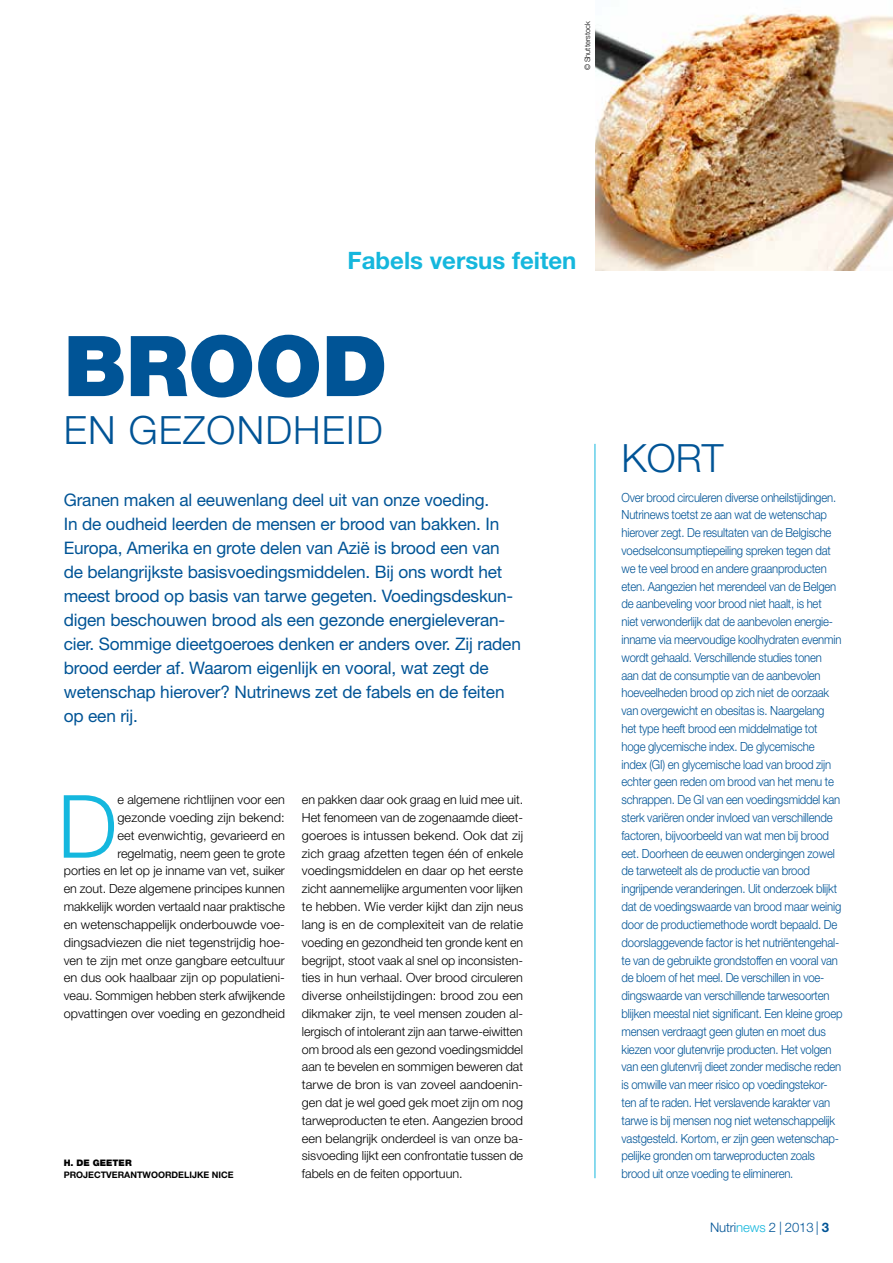
<style>
.page{position:relative;width:893px;height:1263px;background:#fff}
.page>*{position:absolute;margin:0;border:0;box-sizing:border-box;transform-origin:0 0}
.t1{font:300 87.45px "Helvetica Neue LT Std";color:#14b7de}
.t2{font:900 84px "Helvetica Neue LT Std";color:#005496}
.t3{font:300 39px "Helvetica Neue LT Std";letter-spacing:.03em;color:#005496}
.t4{font:700 24px "Helvetica Neue LT Std";color:#15b7dd}
.t5{font:17.25px/24px "Helvetica Neue LT Std";letter-spacing:-.01em;color:#005496}
.t6{font:300 13.2px "Helvetica Neue LT Std";letter-spacing:-.01em;color:#005496}
.t7{font:300 12.6px/17.9px "Helvetica Neue LT Std";letter-spacing:-.015em;color:#005496;scale:.9 1}
.t8{font:300 12.6px/17.9px "Helvetica Neue LT Std";color:#000;text-align:right}
.t9{font:700 9px "Helvetica Neue LT Std";color:#000}
.t10{font:900 9px "Helvetica Neue LT Std";color:#000}
.t11{font:300 7.5px "Helvetica Neue LT Std";color:#000}
.s1{color:#15b7dd}
.s2{font-size:13.5px}
.s3{font-weight:700}
</style>
<div class="page">
<img style="left:595px;top:13px;width:298px;height:257px">
<hr style="left:595px;top:444px;width:1px;height:734px;background:#15b7dd">
<p class="t11" style="left:583px;top:70px;width:51px;rotate:-90deg">© Shutterstock</p>
<h3 class="t4" style="left:348px;top:246px;width:230px">FABELS VERSUS FEITEN</h3>
<h2 class="t2" style="left:64px;top:316px;width:325px">BROOD</h2>
<h3 class="t3" style="left:64px;top:406px;width:316px">en gezondheid</h3>
<p class="t5" style="left:64px;top:488px;width:459px">Granen maken al eeuwenlang deel uit van onze voeding.<br>In de oudheid leerden de mensen er brood van bakken. In Europa, Amerika en grote delen van Azië is brood een van de belangrijkste basisvoedingsmiddelen. Bij ons wordt het meest brood op basis van tarwe gegeten. Voedingsdeskun&shy;digen beschouwen brood als een gezonde energieleveran&shy;cier. Sommige dieetgoeroes denken er anders over. Zij raden brood eerder af. Waarom eigenlijk en vooral, wat zegt de wetenschap hierover? Nutrinews zet de fabels en de feiten op een rij.</p>
<h1 class="t1" style="left:57px;top:773px;width:61px">D</h1>
<p class="t8" style="left:64px;top:790px;width:223px">e algemene richtlijnen voor een<br>gezonde voeding zijn bekend:<br>eet evenwichtig, gevarieerd en regelmatig, neem geen te grote<br>porties en let op je inname van vet, suiker en zout. Deze algemene principes kunnen makkelijk worden vertaald naar praktische en wetenschappelijk onderbouwde voe&shy;dingsadviezen die niet tegenstrijdig hoe&shy;ven te zijn met onze gangbare eetcultuur en dus ook haalbaar zijn op populatieni&shy;veau. Sommigen hebben sterk afwijkende opvattingen over voeding en gezondheid</p>
<p class="t10" style="left:64px;top:1157px;width:69px">H. DE GEETER</p>
<p class="t9" style="left:64px;top:1169px;width:155px">PROJECTVERANTWOORDELIJKE NICE</p>
<p class="t8" style="left:302px;top:790px;width:223px;text-align:justify">en pakken daar ook graag en luid mee uit.<br>Het fenomeen van de zogenaamde dieet&shy;goeroes is intussen bekend. Ook dat zij zich graag afzetten tegen één of enkele voedingsmiddelen en daar op het eerste zicht aannemelijke argumenten voor lijken te hebben. Wie verder kijkt dan zijn neus lang is en de complexiteit van de relatie voeding en gezondheid ten gronde kent en begrijpt, stoot vaak al snel op inconsisten&shy;ties in hun verhaal. Over brood circuleren diverse onheilstijdingen: brood zou een dikmaker zijn, te veel mensen zouden al&shy;lergisch of intolerant zijn aan tarwe-eiwitten om brood als een gezond voedingsmiddel aan te bevelen en sommigen beweren dat tarwe de bron is van zoveel aandoenin&shy;gen dat je wel goed gek moet zijn om nog tarweproducten te eten. Aangezien brood een belangrijk onderdeel is van onze ba&shy;sisvoeding lijkt een confrontatie tussen de fabels en de feiten opportuun.</p>
<h3 class="t3" style="left:621px;top:434px;width:104px">KORT</h3>
<p class="t7" style="left:621px;top:488px;width:247px">Over brood circuleren diverse onheilstijdingen.<br>Nutrinews toetst ze aan wat de wetenschap hierover zegt. De resultaten van de Belgische voedselconsumptiepeiling spreken tegen dat we te veel brood en andere graanproducten eten. Aangezien het merendeel van de Belgen de aanbeveling voor brood niet haalt, is het<br>niet verwonderlijk dat de aanbevolen energie&shy;inname via meervoudige koolhydraten evenmin wordt gehaald. Verschillende studies tonen aan dat de consumptie van de aanbevolen hoeveelheden brood op zich niet de oorzaak van overgewicht en obesitas is. Naargelang het type heeft brood een middelmatige tot hoge glycemische index. De glycemische index (GI) en glycemische load van brood zijn echter geen reden om brood van het menu te schrappen. De GI van een voedingsmiddel kan sterk variëren onder invloed van verschillende factoren, bijvoorbeeld van wat men bij brood eet. Doorheen de eeuwen ondergingen zowel de tarweteelt als de productie van brood ingrijpende veranderingen. Uit onderzoek blijkt dat de voedingswaarde van brood maar weinig door de productiemethode wordt bepaald. De doorslaggevende factor is het nutriëntengehal&shy;te van de gebruikte grondstoffen en vooral van de bloem of het meel. De verschillen in voe&shy;dingswaarde van verschillende tarwesoorten blijken meestal niet significant. Een kleine groep mensen verdraagt geen gluten en moet dus kiezen voor glutenvrije producten. Het volgen van een glutenvrij dieet zonder medische reden is omwille van meer risico op voedingstekor&shy;ten af te raden. Het verslavende karakter van tarwe is bij mensen nog niet wetenschappelijk vastgesteld. Kortom, er zijn geen wetenschap&shy;pelijke gronden om tarweproducten zoals brood uit onze voeding te elimineren.</p>
<p class="t6" style="left:710px;top:1219px;width:121px">Nutri<span class="s1">news</span> 2 | 2013 <span class="s2">|</span> <span class="s3">3</span></p>
</div>
